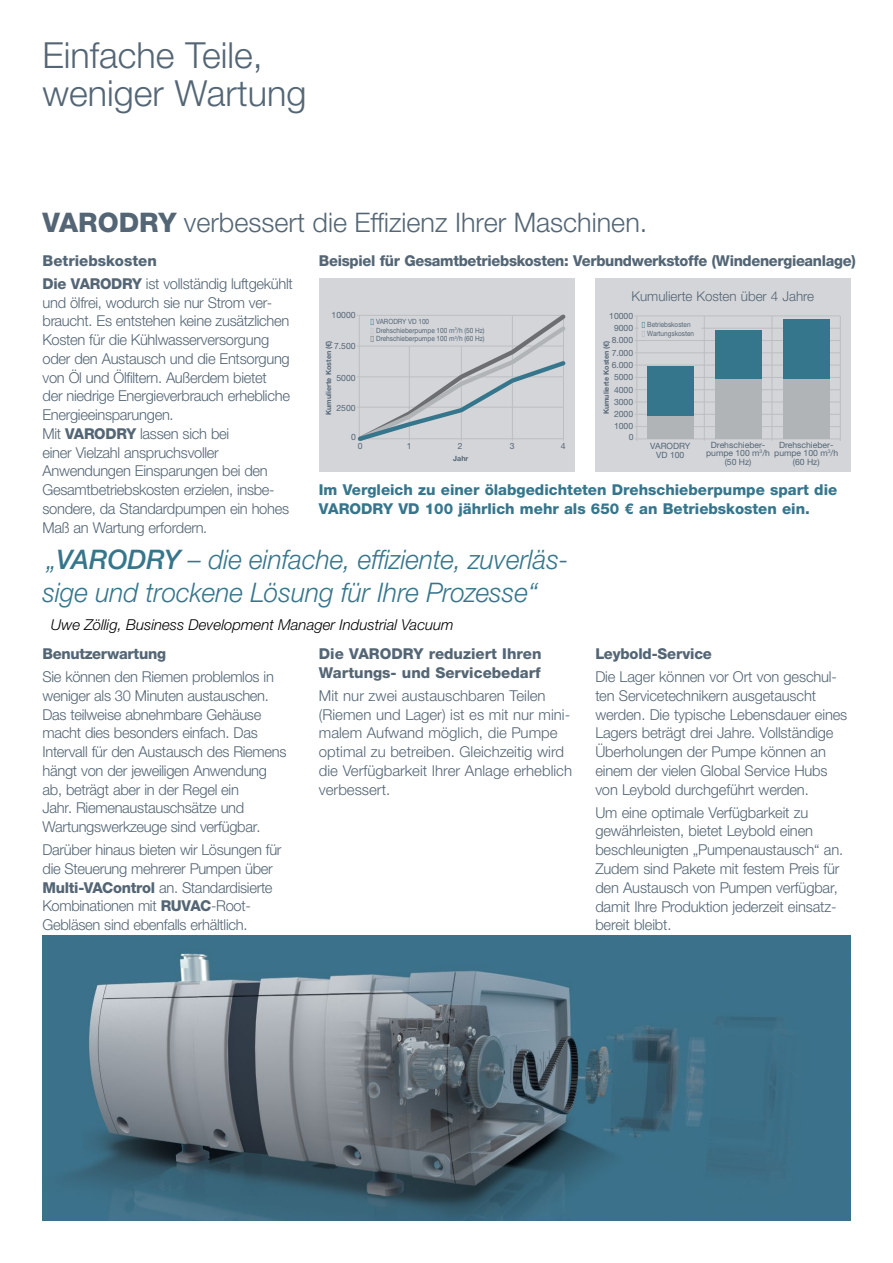
<style>
.page{position:relative;width:893px;height:1263px;background:#fff}
.page>*{position:absolute;margin:0;border:0;box-sizing:border-box;transform-origin:0 0}
.t1{font:300 36px/38.2px "Helvetica Neue LTW1 G";color:#546675}
.t2{font:italic 300 27px/33px "Helvetica Neue LTW1 G";color:#36768c}
.t3{font:300 27px "Helvetica Neue LTW1 G";color:#546675}
.t4{font:300 15px/18.8px "Helvetica Neue LTW1 G";letter-spacing:-.02em;color:#546675}
.t5{font:300 15px/18.8px "Helvetica Neue LTW1 G";color:#546675}
.t6{font:800 15px/18.8px "Helvetica Neue LTW1 G";color:#36768c}
.t7{font:800 15px "Helvetica Neue LTW1 G";letter-spacing:-.02em;color:#546675}
.t8{font:italic 300 15px "Helvetica Neue LTW1 G";color:#000}
.t9{font:800 15px/18.8px "Helvetica Neue LTW1 G";color:#546675}
.t10{font:300 13.5px "Helvetica Neue LTW1 G";color:#546675}
.t11{font:8.7px "Helvetica Neue LT Std";color:#546675}
.t12{font:8.55px/8.6px "Helvetica Neue LT Std";color:#546675;text-align:center}
.t13{font:7.2px/8.7px "Helvetica Neue LT Std";color:#546675;scale:.9 1}
.t14{font:700 7.2px "Helvetica Neue LT Std";color:#546675}
.s1{font-weight:800}
.s2{font-weight:500}
</style>
<div class="page">
<img style="left:43px;top:935px;width:807px;height:285px">
<div style="left:319px;top:279px;width:255px;height:193px;background:#d4d5d9"></div>
<div style="left:595px;top:279px;width:255px;height:193px;background:#d4d5d9"></div>
<hr style="left:704px;top:316px;width:1px;height:125px;background:#bcbec0">
<hr style="left:637px;top:316px;width:1px;height:125px;background:#bcbec0">
<hr style="left:840px;top:316px;width:1px;height:125px;background:#bcbec0">
<hr style="left:635px;top:414px;width:205px;height:1px;background:#bcbec0">
<hr style="left:635px;top:389px;width:205px;height:1px;background:#bcbec0">
<hr style="left:635px;top:340px;width:205px;height:1px;background:#bcbec0">
<hr style="left:635px;top:353px;width:205px;height:1px;background:#bcbec0">
<hr style="left:701px;top:328px;width:139px;height:1px;background:#bcbec0">
<hr style="left:635px;top:377px;width:205px;height:1px;background:#bcbec0">
<hr style="left:635px;top:365px;width:205px;height:1px;background:#bcbec0">
<hr style="left:635px;top:402px;width:205px;height:1px;background:#bcbec0">
<hr style="left:635px;top:426px;width:205px;height:1px;background:#bcbec0">
<hr style="left:635px;top:316px;width:205px;height:1px;background:#bcbec0">
<hr style="left:635px;top:439px;width:205px;height:1px;background:#bcbec0">
<hr style="left:772px;top:316px;width:1px;height:125px;background:#bcbec0">
<div style="left:647px;top:416px;width:47px;height:23px;background:#b1b4b6"></div>
<div style="left:647px;top:367px;width:47px;height:49px;background:#36768c"></div>
<div style="left:783px;top:379px;width:47px;height:60px;background:#b1b4b6"></div>
<div style="left:783px;top:319px;width:47px;height:60px;background:#36768c"></div>
<div style="left:715px;top:379px;width:46px;height:60px;background:#b1b4b6"></div>
<div style="left:715px;top:330px;width:46px;height:49px;background:#36768c"></div>
<svg style="left:357px;top:314px;width:209px;height:127px"></svg>
<svg style="left:635px;top:322px;width:3px;height:15px"></svg>
<h1 class="t1" style="left:43px;top:36px;width:265px">Einfache Teile, weniger Wartung</h1>
<h2 class="t3" style="left:43px;top:206px;width:606px"><span class="s1">VARODRY</span> verbessert die Effizienz Ihrer Maschinen.</h2>
<p class="t4" style="left:43px;top:249px;width:252px;line-height:23px"><span class="s1">Betriebskosten<br>Die VARODRY</span> ist vollständig luftgekühlt</p>
<p class="t4" style="left:43px;top:293px;width:249px">und ölfrei, wodurch sie nur Strom ver&shy;braucht. Es entstehen keine zusätzlichen Kosten für die Kühlwasserversorgung oder den Austausch und die Entsorgung von Öl und Ölfiltern. Außerdem bietet der niedrige Energieverbrauch erhebliche Energieeinsparungen.<br>Mit <span class="s1">VARODRY</span> lassen sich bei<br>einer Vielzahl anspruchsvoller Anwendungen Einsparungen bei den Gesamtbetriebskosten erzielen, insbe&shy;sondere, da Standardpumpen ein hohes Maß an Wartung erfordern.</p>
<p class="t7" style="left:319px;top:252px;width:538px">Beispiel für Gesamtbetriebskosten: Verbundwerkstoffe (Windenergieanlage)</p>
<p class="t11" style="left:332px;top:310px;width:26px">10000</p>
<p class="t14" style="left:324px;top:415px;width:76px;rotate:-90deg">Kumulierte Kosten (€)</p>
<p class="t11" style="left:334px;top:341px;width:23px">7.500</p>
<p class="t11" style="left:336px;top:372px;width:21px">5000</p>
<p class="t11" style="left:336px;top:403px;width:21px">2500</p>
<p class="t11" style="left:351px;top:432px;width:6px">0</p>
<p class="t13" style="left:376px;top:317px;width:122px">VARODRY VD 100<br>Drehschieberpumpe 100 m<sup>3</sup>/h (50 Hz)<br>Drehschieberpumpe 100 m<sup>3</sup>/h (60 Hz)</p>
<p class="t11" style="left:358px;top:441px;width:6px">0</p>
<p class="t11" style="left:407px;top:441px;width:6px">1</p>
<p class="t11" style="left:458px;top:441px;width:6px">2</p>
<p class="t11" style="left:510px;top:441px;width:6px">3</p>
<p class="t11" style="left:561px;top:441px;width:6px">4</p>
<p class="t14" style="left:453px;top:454px;width:17px">Jahr</p>
<p class="t10" style="left:632px;top:288px;width:184px">Kumulierte Kosten über 4 Jahre</p>
<p class="t12" style="left:609px;top:311px;width:25px">10000</p>
<p class="t12" style="left:612px;top:348px;width:23px">7.000</p>
<p class="t12" style="left:614px;top:373px;width:21px">5000</p>
<p class="t12" style="left:614px;top:397px;width:21px">3000</p>
<p class="t12" style="left:614px;top:422px;width:21px">1000</p>
<p class="t12" style="left:614px;top:323px;width:21px">9000</p>
<p class="t12" style="left:612px;top:336px;width:23px">8.000</p>
<p class="t14" style="left:602px;top:414px;width:76px;rotate:-90deg">Kumulierte Kosten (€)</p>
<p class="t12" style="left:612px;top:360px;width:23px">6.000</p>
<p class="t12" style="left:614px;top:385px;width:21px">4000</p>
<p class="t12" style="left:614px;top:410px;width:21px">2000</p>
<p class="t12" style="left:629px;top:433px;width:6px">0</p>
<p class="t13" style="left:647px;top:320px;width:54px">Betriebskosten<br>Wartungskosten</p>
<p class="t12" style="left:650px;top:442px;width:42px">VARODRY<br>VD 100</p>
<p class="t12" style="left:706px;top:440px;width:65px">Drehschieber&shy;pumpe 100 m<sup>3</sup>/h (50 Hz)</p>
<p class="t12" style="left:774px;top:440px;width:65px">Drehschieber&shy;pumpe 100 m<sup>3</sup>/h (60 Hz)</p>
<p class="t6" style="left:319px;top:481px;width:520px">Im Vergleich zu einer ölabgedichteten Drehschieberpumpe spart die<br>VARODRY VD 100 jährlich mehr als 650 € an Betriebskosten ein.</p>
<h2 class="t2" style="left:43px;top:543px;width:528px">„<span class="s2">VARODRY</span> – die einfache, effiziente, zuverläs&shy;sige und trockene Lösung für Ihre Prozesse“</h2>
<p class="t8" style="left:51px;top:616px;width:404px">Uwe Zöllig, Business Development Manager Industrial Vacuum</p>
<p class="t7" style="left:43px;top:645px;width:125px">Benutzerwartung</p>
<p class="t4" style="left:43px;top:667px;width:246px">Sie können den Riemen problemlos in weniger als 30 Minuten austauschen.<br>Das teilweise abnehmbare Gehäuse macht dies besonders einfach. Das Intervall für den Austausch des Riemens hängt von der jeweiligen Anwendung ab, beträgt aber in der Regel ein<br>Jahr. Riemenaustauschsätze und Wartungswerkzeuge sind verfügbar.</p>
<p class="t4" style="left:43px;top:840px;width:241px">Darüber hinaus bieten wir Lösungen für die Steuerung mehrerer Pumpen über <span class="s1">Multi-VAControl</span> an. Standardisierte Kombinationen mit <span class="s1">RUVAC</span>-Root-Gebläsen sind ebenfalls erhältlich.</p>
<p class="t9" style="left:319px;top:644px;width:224px">Die VARODRY reduziert Ihren<br>Wartungs- und Servicebedarf</p>
<p class="t5" style="left:319px;top:686px;width:255px">Mit nur zwei austauschbaren Teilen (Riemen und Lager) ist es mit nur mini&shy;malem Aufwand möglich, die Pumpe optimal zu betreiben. Gleichzeitig wird die Verfügbarkeit Ihrer Anlage erheblich verbessert.</p>
<p class="t7" style="left:595px;top:645px;width:118px">Leybold-Service</p>
<p class="t4" style="left:595px;top:667px;width:253px">Die Lager können vor Ort von geschul&shy;ten Servicetechnikern ausgetauscht werden. Die typische Lebensdauer eines Lagers beträgt drei Jahre. Vollständige Überholungen der Pumpe können an einem der vielen Global Service Hubs von Leybold durchgeführt werden.</p>
<p class="t4" style="left:595px;top:803px;width:249px">Um eine optimale Verfügbarkeit zu gewährleisten, bietet Leybold einen beschleunigten „Pumpenaustausch“ an.<br>Zudem sind Pakete mit festem Preis für den Austausch von Pumpen verfügbar, damit Ihre Produktion jederzeit einsatz&shy;bereit bleibt.</p>
</div>
